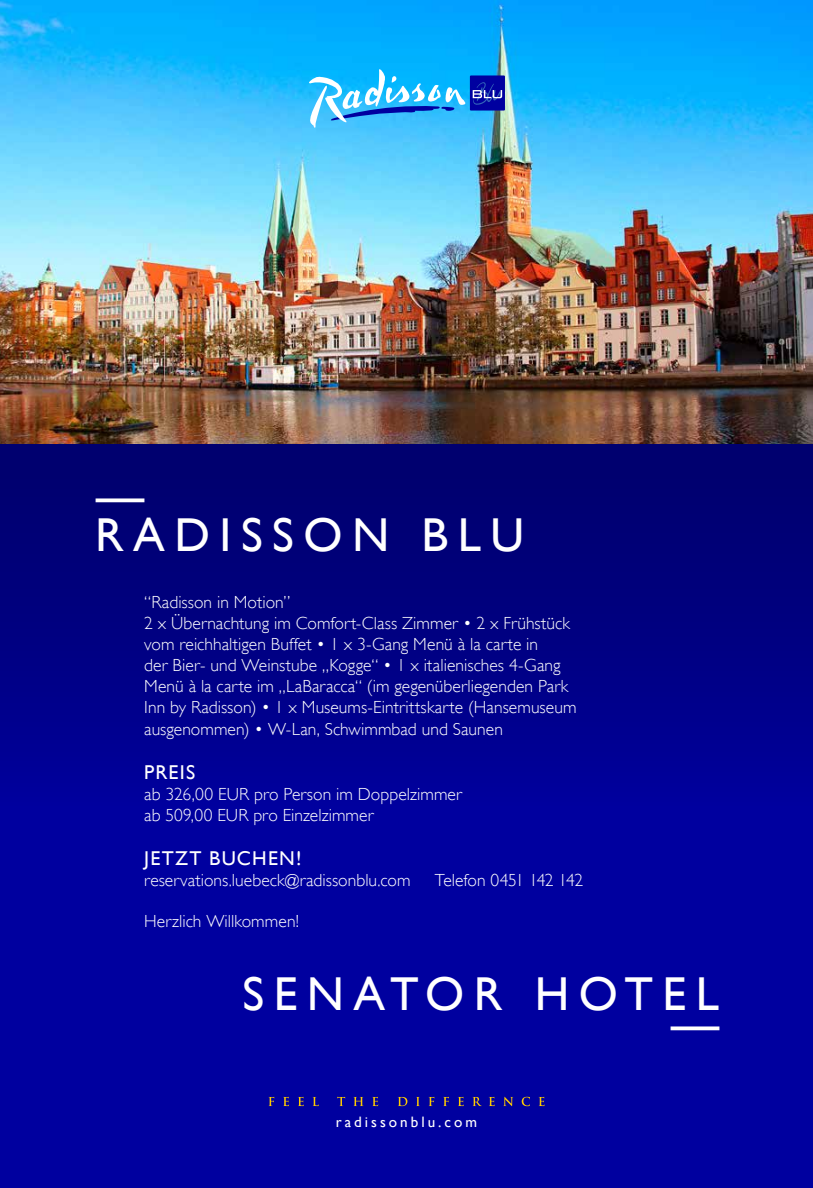
<style>
.page{position:relative;width:813px;height:1188px;background:#fff}
.page>*{position:absolute;margin:0;border:0;box-sizing:border-box;transform-origin:0 0}
.t1{font:48px "Gill Sans WGL";color:#fff}
.t2{font:47.5px "Gill Sans WGL";letter-spacing:.2em;color:#fff}
.t3{font:20px "Gill Sans WGL";letter-spacing:.06em;color:#fff}
.t4{font:300 17.5px/21px "Gill Sans WGL";letter-spacing:.005em;color:#fff}
.t5{font:300 17.5px "Gill Sans WGL";letter-spacing:-.015em;color:#fff}
.t6{font:15.12px "Gill Sans WGL";letter-spacing:.2em;color:#fff}
</style>
<div class="page">
<div style="left:0;top:444px;width:812px;height:744px;background:#00009f"></div>
<div style="left:0;top:444px;width:812px;height:432px;background:linear-gradient(to bottom,#00006a,#0000a3)"></div>
<svg style="left:268px;top:1096px;width:276px;height:10px"></svg>
<img style="left:0;top:0;width:812px;height:444px">
<div style="left:470px;top:75px;width:35px;height:36px;background:#0000a0"></div>
<svg style="left:308px;top:67px;width:194px;height:61px"></svg>
<h1 class="t1" style="left:96px;top:463px;width:49px">—</h1>
<h2 class="t2" style="left:95px;top:502px;width:430px">RADISSON BLU</h2>
<p class="t4" style="left:144px;top:592px;width:434px">“Radisson in Motion”<br>2 x Übernachtung im Comfort-Class Zimmer • 2 x Frühstück vom reichhaltigen Buffet • 1 x 3-Gang Menü à la carte in<br>der Bier- und Weinstube „Kogge“ • 1 x italienisches 4-Gang Menü à la carte im „LaBaracca“ (im gegenüberliegenden Park Inn by Radisson) • 1 x Museums-Eintrittskarte (Hansemuseum ausgenommen) • W-Lan, Schwimmbad und Saunen</p>
<p class="t3" style="left:144px;top:758px;width:53px">PREIS</p>
<p class="t4" style="left:144px;top:783px;width:319px">ab 326,00 EUR pro Person im Doppelzimmer ab 509,00 EUR pro Einzelzimmer</p>
<p class="t3" style="left:144px;top:844px;width:159px">JETZT BUCHEN!</p>
<p class="t4" style="left:144px;top:869px;width:268px">reservations.luebeck@radissonblu.com</p>
<p class="t5" style="left:435px;top:868px;width:150px">Telefon 0451 142 142</p>
<p class="t4" style="left:144px;top:910px;width:156px">Herzlich Willkommen!</p>
<h2 class="t2" style="left:242px;top:961px;width:478px">SENATOR HOTEL</h2>
<p class="t6" style="left:336px;top:1111px;width:143px">radissonblu.com</p>
<h1 class="t1" style="left:671px;top:990px;width:49px">—</h1>
</div>
